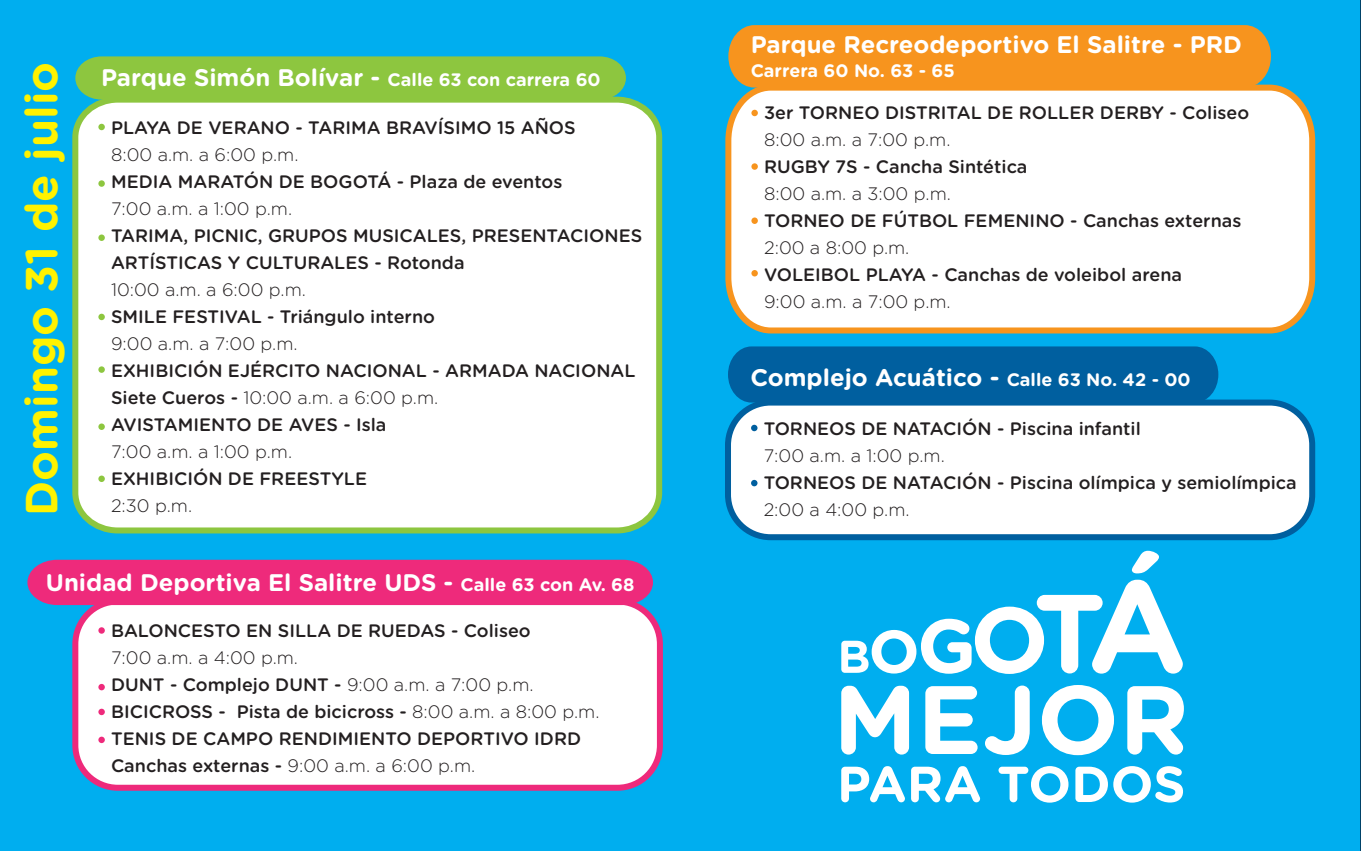
<style>
.page{position:relative;width:1361px;height:851px;background:#fff}
.page>*{position:absolute;margin:0;border:0;box-sizing:border-box;transform-origin:0 0}
.t1{font:700 45px "Gotham Rounded";color:#fff200}
.t2{font:700 24px "Gotham Rounded";color:#fff}
.t3{font:500 18px/27px "Gotham Rounded";color:#231f20}
.t4{font:300 18px "Gotham Rounded";color:#231f20}
.t5{font:700 18px "Gotham Rounded";color:#fff}
.s1{font-size:18px}
.s2{font-weight:300}
</style>
<div class="page">
<div style="left:0;top:0;width:1361px;height:850px;background:#00aeef"></div>
<div style="left:728px;top:402px;width:584px;height:135px;background:#fff;border-radius:43px"></div>
<div style="left:725px;top:399px;width:590px;height:141px;border:6px solid #005f9f;border-radius:43px"></div>
<div style="left:72px;top:97px;width:591px;height:437px;background:#fff"></div>
<div style="left:75px;top:601px;width:585px;height:186px;background:#fff;border-radius:43px"></div>
<div style="left:72px;top:598px;width:591px;height:192px;border:6px solid #ee2a7b;border-radius:43px"></div>
<div style="left:98px;top:124px;width:7px;height:6px;background:#8dc63f;border-radius:50%"></div>
<div style="left:98px;top:627px;width:7px;height:6px;background:#ee2a7b;border-radius:50%"></div>
<div style="left:98px;top:736px;width:7px;height:7px;background:#ee2a7b;border-radius:50%"></div>
<div style="left:98px;top:708px;width:7px;height:7px;background:#ee2a7b;border-radius:50%"></div>
<svg style="left:98px;top:683px;width:7px;height:7px"></svg>
<div style="left:98px;top:180px;width:7px;height:7px;background:#8dc63f;border-radius:50%"></div>
<div style="left:98px;top:234px;width:7px;height:7px;background:#8dc63f;border-radius:50%"></div>
<div style="left:98px;top:313px;width:7px;height:7px;background:#8dc63f;border-radius:50%"></div>
<div style="left:98px;top:423px;width:7px;height:7px;background:#8dc63f;border-radius:50%"></div>
<div style="left:98px;top:475px;width:7px;height:7px;background:#8dc63f;border-radius:50%"></div>
<div style="left:98px;top:366px;width:7px;height:7px;background:#8dc63f;border-radius:50%"></div>
<div style="left:75px;top:56px;width:551px;height:44px;background:#8dc63f"></div>
<div style="left:27px;top:559px;width:626px;height:46px;background:#ee2a7b"></div>
<svg style="left:725px;top:84px;width:591px;height:250px;background:#f9f7f2"></svg>
<div style="left:751px;top:110px;width:7px;height:6px;background:#f7941e;border-radius:50%"></div>
<div style="left:751px;top:163px;width:7px;height:7px;background:#f7941e;border-radius:50%"></div>
<div style="left:751px;top:217px;width:7px;height:7px;background:#f7941e;border-radius:50%"></div>
<div style="left:751px;top:270px;width:7px;height:6px;background:#f7941e;border-radius:50%"></div>
<div style="left:728px;top:25px;width:543px;height:62px;background:#f7941e"></div>
<div style="left:751px;top:424px;width:6px;height:7px;background:#005f9f;border-radius:50%"></div>
<svg style="left:751px;top:480px;width:6px;height:6px"></svg>
<div style="left:728px;top:346px;width:490px;height:56px;background:#005f9f"></div>
<svg style="left:841px;top:550px;width:342px;height:123px"></svg>
<svg style="left:841px;top:685px;width:68px;height:69px"></svg>
<svg style="left:925px;top:686px;width:52px;height:67px"></svg>
<svg style="left:985px;top:685px;width:45px;height:69px"></svg>
<svg style="left:1042px;top:685px;width:72px;height:70px"></svg>
<svg style="left:1127px;top:686px;width:57px;height:68px"></svg>
<svg style="left:841px;top:766px;width:64px;height:36px"></svg>
<svg style="left:911px;top:766px;width:69px;height:36px"></svg>
<svg style="left:998px;top:766px;width:70px;height:36px"></svg>
<svg style="left:1075px;top:766px;width:108px;height:36px"></svg>
<h1 class="t1" style="left:9px;top:515px;width:455px;rotate:-90deg">Domingo 31 de julio</h1>
<h2 class="t2" style="left:101px;top:60px;width:501px">Parque Simón Bolívar - <span class="s1">Calle 63 con carrera 60</span></h2>
<p class="t3" style="left:111px;top:113px;width:466px">PLAYA DE VERANO - TARIMA BRAVÍSIMO 15 AÑOS</p>
<p class="t4" style="left:111px;top:142px;width:189px">8:00 a.m. a 6:00 p.m.</p>
<p class="t3" style="left:111px;top:167px;width:453px">MEDIA MARATÓN DE BOGOTÁ - Plaza de eventos</p>
<p class="t4" style="left:111px;top:196px;width:183px">7:00 a.m. a 1:00 p.m.</p>
<p class="t3" style="left:111px;top:221px;width:533px">TARIMA, PICNIC, GRUPOS MUSICALES, PRESENTACIONES<br>ARTÍSTICAS Y CULTURALES - Rotonda</p>
<p class="t4" style="left:111px;top:277px;width:196px">10:00 a.m. a 6:00 p.m.</p>
<p class="t3" style="left:111px;top:302px;width:325px">SMILE FESTIVAL - Triángulo interno</p>
<p class="t4" style="left:111px;top:331px;width:188px">9:00 a.m. a 7:00 p.m.</p>
<p class="t3" style="left:111px;top:356px;width:526px">EXHIBICIÓN EJÉRCITO NACIONAL - ARMADA NACIONAL<br>Siete Cueros - <span class="s2">10:00 a.m. a 6:00 p.m.<br></span>AVISTAMIENTO DE AVES - Isla</p>
<p class="t4" style="left:111px;top:439px;width:183px">7:00 a.m. a 1:00 p.m.</p>
<p class="t3" style="left:111px;top:464px;width:258px">EXHIBICIÓN DE FREESTYLE</p>
<p class="t4" style="left:111px;top:493px;width:83px">2:30 p.m.</p>
<h2 class="t2" style="left:46px;top:565px;width:590px">Unidad Deportiva El Salitre UDS - <span class="s1">Calle 63 con Av. 68</span></h2>
<p class="t3" style="left:111px;top:616px;width:421px">BALONCESTO EN SILLA DE RUEDAS - Coliseo</p>
<p class="t3" style="left:111px;top:643px;width:490px"><span class="s2">7:00 a.m. a 4:00 p.m.<br></span>DUNT - Complejo DUNT - <span class="s2">9:00 a.m. a 7:00 p.m.<br></span>BICICROSS - Pista de bicicross - <span class="s2">8:00 a.m. a 8:00 p.m.<br></span>TENIS DE CAMPO RENDIMIENTO DEPORTIVO IDRD Canchas externas - <span class="s2">9:00 a.m. a 6:00 p.m.</span></p>
<h2 class="t2" style="left:751px;top:27px;width:493px">Parque Recreodeportivo El Salitre - PRD</h2>
<p class="t5" style="left:751px;top:57px;width:206px">Carrera 60 No. 63 - 65</p>
<p class="t3" style="left:764px;top:98px;width:487px">3er TORNEO DISTRITAL DE ROLLER DERBY - Coliseo</p>
<p class="t4" style="left:764px;top:127px;width:188px">8:00 a.m. a 7:00 p.m.</p>
<p class="t3" style="left:764px;top:152px;width:265px">RUGBY 7S - Cancha Sintética</p>
<p class="t4" style="left:764px;top:181px;width:188px">8:00 a.m. a 3:00 p.m.</p>
<p class="t3" style="left:764px;top:206px;width:479px">TORNEO DE FÚTBOL FEMENINO - Canchas externas</p>
<p class="t4" style="left:764px;top:235px;width:147px">2:00 a 8:00 p.m.</p>
<p class="t3" style="left:764px;top:260px;width:419px">VOLEIBOL PLAYA - Canchas de voleibol arena</p>
<p class="t4" style="left:764px;top:289px;width:188px">9:00 a.m. a 7:00 p.m.</p>
<h2 class="t2" style="left:750px;top:359px;width:442px">Complejo Acuático - <span class="s1">Calle 63 No. 42 - 00</span></h2>
<p class="t3" style="left:764px;top:414px;width:379px">TORNEOS DE NATACIÓN - Piscina infantil</p>
<p class="t4" style="left:764px;top:443px;width:183px">7:00 a.m. a 1:00 p.m.</p>
<p class="t3" style="left:764px;top:468px;width:535px">TORNEOS DE NATACIÓN - Piscina olímpica y semiolímpica</p>
<p class="t4" style="left:764px;top:497px;width:147px">2:00 a 4:00 p.m.</p>
</div>
